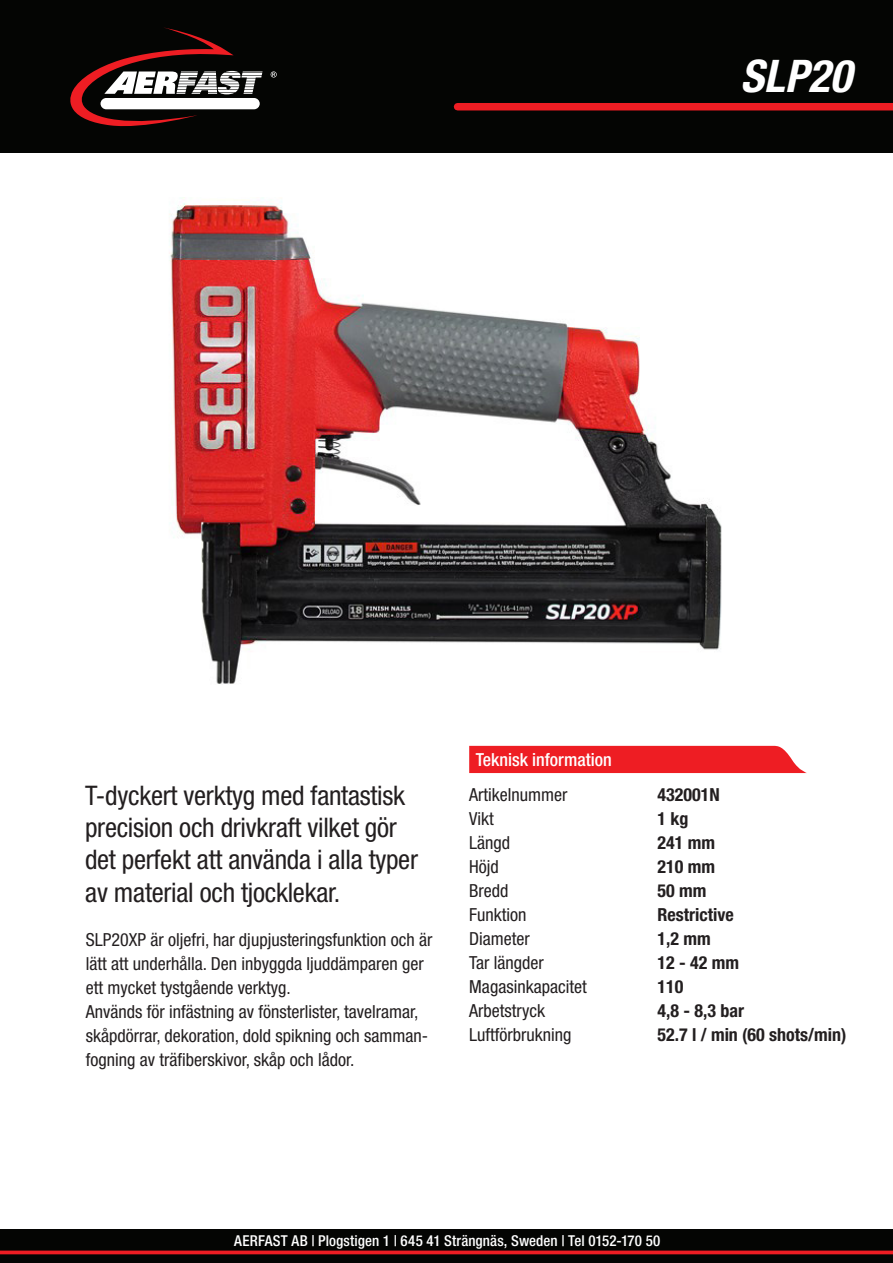
<style>
.page{position:relative;width:893px;height:1263px;background:#fff}
.page>*{position:absolute;margin:0;border:0;box-sizing:border-box;transform-origin:0 0}
.t1{font:italic 700 condensed 45px "Helvetica Neue";color:#fff}
.t2{font:condensed 27px/32.4px "Helvetica Neue";letter-spacing:-.01em;color:#231f20}
.t3{font:condensed 18px/24px "Helvetica Neue";color:#231f20}
.t4{font:700 condensed 18px "Helvetica Neue";color:#231f20}
.TechInfoHeader{font:500 condensed 18px "Helvetica Neue";color:#fff}
.t5{font:500 condensed 15px "Helvetica Neue";letter-spacing:.005em;color:#fff}
</style>
<div class="page">
<div style="left:0;top:1229px;width:893px;height:34px;background:#040503"></div>
<div style="left:0;top:0;width:893px;height:153px;background:#040503"></div>
<svg style="left:70px;top:27px;width:193px;height:100px"></svg>
<div style="left:101px;top:98px;width:159px;height:11px;background:#fff;border-radius:6px"></div>
<svg style="left:271px;top:71px;width:6px;height:7px"></svg>
<div style="left:458px;top:103px;width:435px;height:7px;background:#ee1d23"></div>
<svg style="left:0;top:1250px;width:893px;height:4px;background:#cb191e"></svg>
<img style="left:169px;top:197px;width:553px;height:487px">
<div style="left:469px;top:746px;width:338px;height:27px;background:#ee1d23"></div>
<h1 class="t1" style="left:740px;top:49px;width:112px">SLP20</h1>
<p class="t2" style="left:85px;top:779px;width:334px">T-dyckert verktyg med fantastisk precision och drivkraft vilket gör det perfekt att använda i alla typer av material och tjocklekar.</p>
<p class="t3" style="left:86px;top:928px;width:348px">SLP20XP är oljefri, har djupjusteringsfunktion och är lätt att underhålla. Den inbyggda ljuddämparen ger ett mycket tystgående verktyg.</p>
<p class="t3" style="left:86px;top:1000px;width:344px">Används för infästning av fönsterlister, tavelramar, skåpdörrar, dekoration, dold spikning och samman&shy;fogning av träfiberskivor, skåp och lådor.</p>
<p class="TechInfoHeader" style="left:476px;top:748px;width:138px">Teknisk information</p>
<p class="t3" style="left:469px;top:782px;width:100px">Artikelnummer</p>
<p class="t4" style="left:657px;top:783px;width:64px">432001N</p>
<p class="t3" style="left:469px;top:806px;width:26px">Vikt</p>
<p class="t4" style="left:657px;top:807px;width:32px">1 kg</p>
<p class="t3" style="left:469px;top:830px;width:42px">Längd</p>
<p class="t4" style="left:657px;top:831px;width:59px">241 mm</p>
<p class="t3" style="left:469px;top:854px;width:31px">Höjd</p>
<p class="t4" style="left:657px;top:855px;width:59px">210 mm</p>
<p class="t3" style="left:469px;top:878px;width:41px">Bredd</p>
<p class="t4" style="left:657px;top:879px;width:50px">50 mm</p>
<p class="t3" style="left:469px;top:902px;width:59px">Funktion</p>
<p class="t4" style="left:657px;top:903px;width:78px">Restrictive</p>
<p class="t3" style="left:469px;top:926px;width:62px">Diameter</p>
<p class="t4" style="left:657px;top:927px;width:55px">1,2 mm</p>
<p class="t3" style="left:469px;top:950px;width:76px">Tar längder</p>
<p class="t4" style="left:657px;top:951px;width:83px">12 - 42 mm</p>
<p class="t3" style="left:469px;top:974px;width:119px">Magasinkapacitet</p>
<p class="t4" style="left:657px;top:975px;width:27px">110</p>
<p class="t3" style="left:469px;top:998px;width:77px">Arbetstryck</p>
<p class="t4" style="left:657px;top:999px;width:88px">4,8 - 8,3 bar</p>
<p class="t3" style="left:469px;top:1022px;width:104px">Luftförbrukning</p>
<p class="t4" style="left:657px;top:1023px;width:190px">52.7 l / min (60 shots/min)</p>
<p class="t5" style="left:234px;top:1231px;width:428px">AERFAST AB | Plogstigen 1 | 645 41 Strängnäs, Sweden | Tel 0152-170 50</p>
</div>
